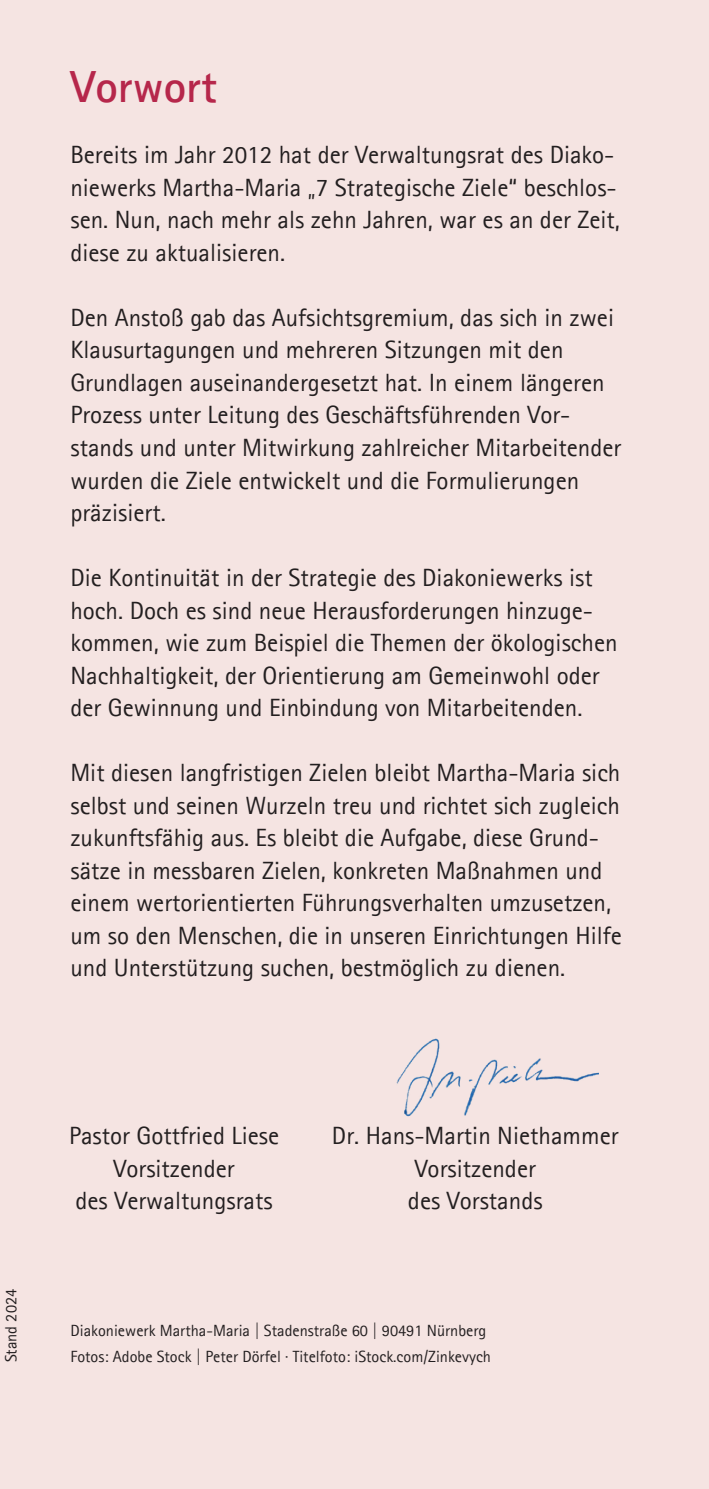
<style>
.page{position:relative;width:709px;height:1489px;background:#fff}
.page>*{position:absolute;margin:0;border:0;box-sizing:border-box;transform-origin:0 0}
.t1{font:700 45px "Agfa Rotis Sans Serif";color:#b6274b}
.t2{font:25px/32.5px "Agfa Rotis Sans Serif";color:#231f20}
.t3{font:16.25px "Agfa Rotis Sans Serif";color:#231f20}
</style>
<div class="page">
<div style="left:0;top:0;width:709px;height:1488px;background:#f5e4e2"></div>
<img style="left:396px;top:1038px;width:202px;height:79px">
<h1 class="t1" style="left:70px;top:59px;width:148px">Vorwort</h1>
<p class="t2" style="left:70px;top:138px;width:551px">Bereits im Jahr 2012 hat der Verwaltungsrat des Diako&shy;niewerks Martha-Maria „7 Strategische Ziele“ beschlos&shy;sen. Nun, nach mehr als zehn Jahren, war es an der Zeit, diese zu aktualisieren.</p>
<p class="t2" style="left:70px;top:301px;width:552px">Den Anstoß gab das Aufsichtsgremium, das sich in zwei Klausurtagungen und mehreren Sitzungen mit den Grundlagen auseinandergesetzt hat. In einem längeren Prozess unter Leitung des Geschäftsführenden Vor&shy;stands und unter Mitwirkung zahlreicher Mitarbeitender wurden die Ziele entwickelt und die Formulierungen präzisiert.</p>
<p class="t2" style="left:70px;top:561px;width:549px">Die Kontinuität in der Strategie des Diakoniewerks ist hoch. Doch es sind neue Herausforderungen hinzuge&shy;kommen, wie zum Beispiel die Themen der ökologischen Nachhaltigkeit, der Orientierung am Gemeinwohl oder der Gewinnung und Einbindung von Mitarbeitenden.</p>
<p class="t2" style="left:70px;top:756px;width:553px">Mit diesen langfristigen Zielen bleibt Martha-Maria sich selbst und seinen Wurzeln treu und richtet sich zugleich zukunftsfähig aus. Es bleibt die Aufgabe, diese Grund&shy;sätze in messbaren Zielen, konkreten Maßnahmen und einem wertorientierten Führungsverhalten umzusetzen, um so den Menschen, die in unseren Einrichtungen Hilfe und Unterstützung suchen, bestmöglich zu dienen.</p>
<p class="t3" style="left:1px;top:1362px;width:75px;rotate:-90deg">Stand 2024</p>
<p class="t2" style="left:69px;top:1118px;width:212px;text-align:center">Pastor Gottfried Liese<br>Vorsitzender<br>des Verwaltungsrats</p>
<p class="t2" style="left:332px;top:1118px;width:288px;text-align:center">Dr. Hans-Martin Niethammer<br>Vorsitzender<br>des Vorstands</p>
<p class="t3" style="left:70px;top:1321px;width:417px">Diakoniewerk Martha-Maria | Stadenstraße 60 | 90491 Nürnberg</p>
<p class="t3" style="left:70px;top:1347px;width:422px">Fotos: Adobe Stock | Peter Dörfel · Titelfoto: iStock.com/Zinkevych</p>
</div>
